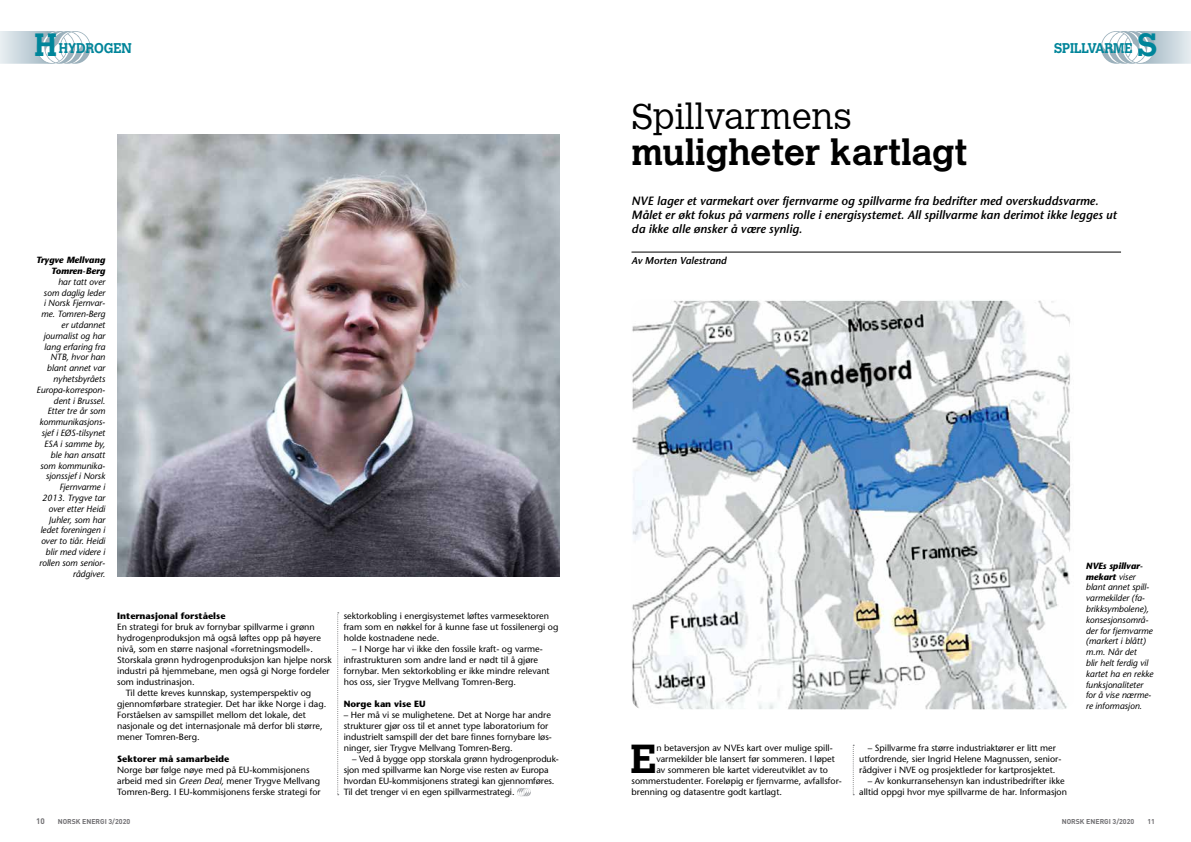
<style>
.page{position:relative;width:1191px;height:842px;background:#fff}
.page>*{position:absolute;margin:0;border:0;box-sizing:border-box;transform-origin:0 0}
.t1{font:700 40.2px "Calvert MT Std";color:#000;scale:1.05 1}
.t2{font:700 36.1px "Calvert MT Std";color:#000}
.t3{font:300 36.1px "Calvert";color:#000}
.t4{font:700 32px "Calvert MT Std";color:#00859a}
.t5{font:700 14px "Calvert MT Std";letter-spacing:-.01em;color:#00859a;scale:.93 1}
.t6{font:italic 600 12px/14px "Stone Sans";color:#000}
.t7{font:italic 600 10px "Stone Sans";color:#000}
.t8{font:9px/11px "Stone Sans";color:#000}
.t9{font:italic 9px/10.8px "Stone Sans";letter-spacing:-.005em;color:#000;text-align:right}
.t10{font:700 9px "Stone Sans";color:#000}
.t11{font:italic 700 9px/10.8px "Stone Sans";letter-spacing:-.005em;color:#000;text-align:right}
.t12{font:700 8px "DIN";color:#717073}
.t13{font:700 7px "DIN";color:#717073}
.s1{font-style:italic}
.s2{font-weight:700}
</style>
<div class="page">
<svg style="left:0;top:31px;width:91px;height:33px"></svg>
<svg style="left:517px;top:788px;width:14px;height:8px"></svg>
<img style="left:117px;top:135px;width:442px;height:441px">
<svg style="left:1101px;top:31px;width:90px;height:33px"></svg>
<hr style="left:631px;top:252px;width:490px;height:1px;background:#000">
<img style="left:632px;top:300px;width:439px;height:409px">
<svg style="left:337px;top:612px;width:2px;height:183px"></svg>
<svg style="left:852px;top:745px;width:2px;height:50px"></svg>
<h3 class="t5" style="left:59px;top:39px;width:80px">HYDROGEN</h3>
<h3 class="t5" style="left:1054px;top:39px;width:86px">SPILLVARME</h3>
<h3 class="t4" style="left:1137px;top:24px;width:21px">S</h3>
<h3 class="t4" style="left:34px;top:24px;width:24px">H</h3>
<p class="t11" style="left:36px;top:255px;width:71px">Trygve Mellvang<br>Tomren-Berg</p>
<p class="t9" style="left:37px;top:276px;width:70px">har tatt over<br>som daglig leder<br>i Norsk Fjernvar&shy;me. Tomren-Berg er utdannet journalist og har lang erfaring fra<br>NTB, hvor han blant annet var nyhetsbyråets<br>Europa-korrespon&shy;dent i Brussel.<br>Etter tre år som kommunikasjons&shy;sjef i EØS-tilsynet<br>ESA i samme by, ble han ansatt som kommunika&shy;sjonssjef i Norsk<br>Fjernvarme i<br>2013. Trygve tar over etter Heidi<br>Juhler, som har ledet foreningen i over to tiår. Heidi blir med videre i rollen som senior&shy;rådgiver.</p>
<p class="t10" style="left:117px;top:610px;width:110px">Internasjonal forståelse</p>
<p class="t8" style="left:117px;top:621px;width:199px">En strategi for bruk av fornybar spillvarme i grønn</p>
<p class="t8" style="left:117px;top:632px;width:205px">hydrogenproduksjon må også løftes opp på høyere</p>
<p class="t8" style="left:117px;top:643px;width:197px">nivå, som en større nasjonal «forretningsmodell».</p>
<p class="t8" style="left:117px;top:654px;width:216px">Storskala grønn hydrogenproduksjon kan hjelpe norsk</p>
<p class="t8" style="left:117px;top:665px;width:214px">industri på hjemmebane, men også gi Norge fordeler</p>
<p class="t8" style="left:117px;top:676px;width:79px">som industrinasjon.</p>
<p class="t8" style="left:126px;top:687px;width:187px">Til dette kreves kunnskap, systemperspektiv og</p>
<p class="t8" style="left:117px;top:698px;width:211px">gjennomførbare strategier. Det har ikke Norge i dag.</p>
<p class="t8" style="left:117px;top:709px;width:190px">Forståelsen av samspillet mellom det lokale, det</p>
<p class="t8" style="left:117px;top:720px;width:207px">nasjonale og det internasjonale må derfor bli større,</p>
<p class="t8" style="left:117px;top:731px;width:84px">mener Tomren-Berg.</p>
<p class="t10" style="left:117px;top:753px;width:114px">Sektorer må samarbeide</p>
<p class="t8" style="left:117px;top:764px;width:205px">Norge bør følge nøye med på EU-kommisjonens arbeid med sin <span class="s1">Green Deal,</span> mener Trygve Mellvang<br>Tomren-Berg. I EU-kommisjonens ferske strategi for</p>
<p class="t8" style="left:344px;top:610px;width:216px">sektorkobling i energisystemet løftes varmesektoren fram som en nøkkel for å kunne fase ut fossilenergi og holde kostnadene nede.</p>
<p class="t8" style="left:344px;top:643px;width:207px;text-indent:9px">– I Norge har vi ikke den fossile kraft- og varme&shy;infrastrukturen som andre land er nødt til å gjøre fornybar. Men sektorkobling er ikke mindre relevant hos oss, sier Trygve Mellvang Tomren-Berg.</p>
<p class="t10" style="left:344px;top:698px;width:83px">Norge kan vise EU</p>
<p class="t8" style="left:344px;top:709px;width:210px">– Her må vi se mulighetene. Det at Norge har andre strukturer gjør oss til et annet type laboratorium for industrielt samspill der det bare finnes fornybare løs&shy;ninger, sier Trygve Mellvang Tomren-Berg.</p>
<p class="t8" style="left:344px;top:753px;width:217px;text-indent:9px">– Ved å bygge opp storskala grønn hydrogenproduk&shy;sjon med spillvarme kan Norge vise resten av Europa hvordan EU-kommisjonens strategi kan gjennomføres.<br>Til det trenger vi en egen spillvarmestrategi.</p>
<h2 class="t3" style="left:631px;top:96px;width:222px">Spillvarmens</h2>
<h2 class="t2" style="left:631px;top:130px;width:337px">muligheter kartlagt</h2>
<h3 class="t6" style="left:631px;top:194px;width:487px">NVE lager et varmekart over fjernvarme og spillvarme fra bedrifter med overskuddsvarme.<br>Målet er økt fokus på varmens rolle i energisystemet. All spillvarme kan derimot ikke legges ut da ikke alle ønsker å være synlig.</h3>
<p class="t7" style="left:631px;top:254px;width:97px">Av Morten Valestrand</p>
<h1 class="t1" style="left:630px;top:733px;width:27px">E</h1>
<p class="t8" style="left:656px;top:742px;width:178px">n betaversjon av NVEs kart over mulige spill-</p>
<p class="t8" style="left:656px;top:753px;width:180px">varmekilder ble lansert før sommeren. I løpet</p>
<p class="t8" style="left:656px;top:764px;width:173px">av sommeren ble kartet videreutviklet av to</p>
<p class="t8" style="left:631px;top:775px;width:212px">sommerstudenter. Foreløpig er fjernvarme, avfallsfor-</p>
<p class="t8" style="left:631px;top:786px;width:152px">brenning og datasentre godt kartlagt.</p>
<p class="t8" style="left:859px;top:742px;width:204px;text-indent:9px">– Spillvarme fra større industriaktører er litt mer utfordrende, sier Ingrid Helene Magnussen, senior&shy;rådgiver i NVE og prosjektleder for kartprosjektet.</p>
<p class="t8" style="left:859px;top:775px;width:209px;text-align:right">– Av konkurransehensyn kan industribedrifter ikke alltid oppgi hvor mye spillvarme de har. Informasjon</p>
<p class="t9" style="left:1085px;top:560px;width:69px;text-align:left"><span class="s2">NVEs spillvar&shy;mekart</span> viser blant annet spill&shy;varmekilder (fa&shy;brikksymbolene), konsesjonsområ&shy;der for fjernvarme (markert i blått) m.m. Når det<br>blir helt ferdig vil kartet ha en rekke funksjonaliteter for å vise nærme&shy;re informasjon.</p>
<p class="t12" style="left:36px;top:816px;width:10px">10</p>
<p class="t13" style="left:58px;top:817px;width:74px">NORSK ENERGI 3/2020</p>
<p class="t13" style="left:1061px;top:817px;width:74px">NORSK ENERGI 3/2020</p>
<p class="t13" style="left:1147px;top:817px;width:9px">11</p>
</div>
